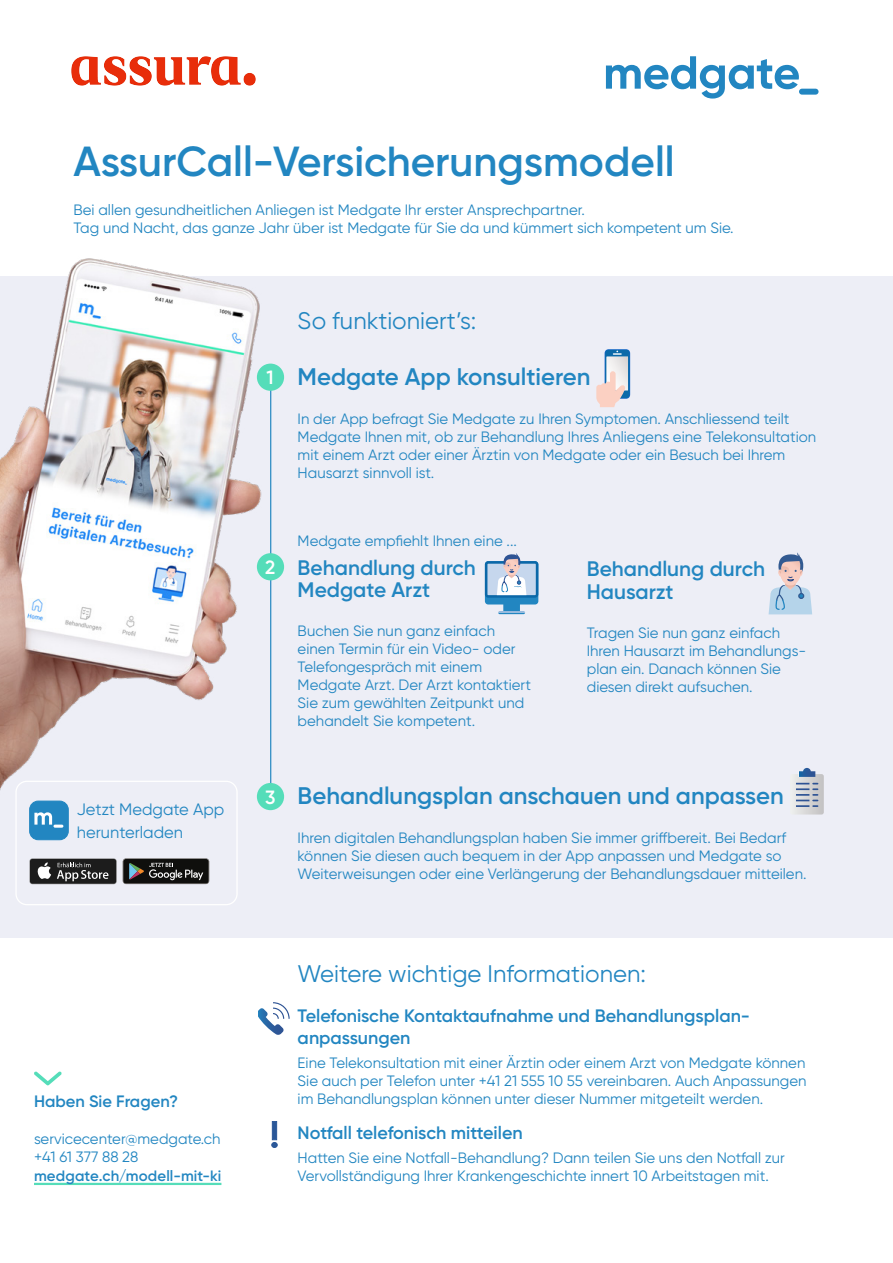
<style>
.page{position:relative;width:893px;height:1263px;background:#fff}
.page>*{position:absolute;margin:0;border:0;box-sizing:border-box;transform-origin:0 0}
.t1{font:600 42px "Gilroy";color:#2286c1}
.t2{font:600 24px "Gilroy";color:#2286c1}
.t3{font:24px "Gilroy";color:#2286c1}
.t4{font:600 21px/22.5px "Gilroy";color:#2286c1}
.t5{font:600 19.2px "Gilroy";color:#fff}
.t6{font:600 18px/22.5px "Gilroy";color:#2286c1}
.t7{font:16.5px/22.5px "Gilroy";color:#2286c1}
.t8{font:600 16.5px "Gilroy";color:#2286c1}
.t9{font:15px/18px "Gilroy";color:#2286c1}
.t10{font:600 15px "Gilroy";letter-spacing:.01em;color:#2286c1}
</style>
<div class="page">
<div style="left:0;top:276px;width:893px;height:662px;background:#edeef6"></div>
<img style="left:0;top:258px;width:285px;height:553px">
<svg style="left:34px;top:1071px;width:28px;height:14px"></svg>
<div style="left:15px;top:781px;width:223px;height:124px;border:1px solid #fff;border-radius:11px"></div>
<hr style="left:270px;top:390px;width:1px;height:414px;background:#2286c1">
<svg style="left:606px;top:56px;width:212px;height:43px"></svg>
<div style="left:257px;top:364px;width:27px;height:27px;background:#55ddb9;border-radius:50%"></div>
<div style="left:257px;top:553px;width:27px;height:27px;background:#55ddb9;border-radius:50%"></div>
<div style="left:257px;top:783px;width:27px;height:27px;background:#55ddb9;border-radius:50%"></div>
<svg style="left:769px;top:553px;width:43px;height:61px"></svg>
<svg style="left:793px;top:768px;width:31px;height:46px"></svg>
<svg style="left:258px;top:1002px;width:32px;height:33px"></svg>
<svg style="left:485px;top:553px;width:53px;height:61px"></svg>
<hr style="left:34px;top:1183px;width:187px;height:2px;background:#55ddb9">
<svg style="left:271px;top:1121px;width:7px;height:27px"></svg>
<div style="left:29px;top:858px;width:88px;height:26px;background:#848486;border-radius:3px"></div>
<div style="left:30px;top:859px;width:86px;height:25px;background:#1c1c1c;border-radius:2px"></div>
<svg style="left:37px;top:862px;width:14px;height:17px"></svg>
<svg style="left:57px;top:863px;width:51px;height:18px"></svg>
<svg style="left:123px;top:858px;width:86px;height:26px;background:#363735"></svg>
<div style="left:30px;top:801px;width:38px;height:39px;background:#2286c1;border-radius:9px"></div>
<div style="left:29px;top:801px;width:40px;height:39px;border:1px solid #2286c1;border-radius:9px"></div>
<svg style="left:34px;top:812px;width:29px;height:16px"></svg>
<svg style="left:596px;top:349px;width:34px;height:58px"></svg>
<img style="left:71px;top:57px;width:184px;height:28px">
<h1 class="t1" style="left:74px;top:135px;width:602px">AssurCall-Versicherungsmodell</h1>
<p class="t9" style="left:74px;top:201px;width:662px">Bei allen gesundheitlichen Anliegen ist Medgate Ihr erster Ansprechpartner.<br>Tag und Nacht, das ganze Jahr über ist Medgate für Sie da und kümmert sich kompetent um Sie.</p>
<p class="t7" style="left:77px;top:798px;width:149px">Jetzt Medgate App herunterladen</p>
<p class="t8" style="left:34px;top:1090px;width:146px">Haben Sie Fragen?</p>
<p class="t9" style="left:34px;top:1129px;width:188px;line-height:18.6px">servicecenter@medgate.ch +41 61 377 88 28</p>
<p class="t10" style="left:34px;top:1166px;width:189px">medgate.ch/modell-mit-ki</p>
<p class="t5" style="left:266px;top:366px;width:9px">1</p>
<p class="t5" style="left:265px;top:555px;width:12px">2</p>
<p class="t5" style="left:265px;top:785px;width:12px">3</p>
<h2 class="t3" style="left:298px;top:306px;width:180px">So funktioniert’s:</h2>
<h2 class="t2" style="left:298px;top:362px;width:294px">Medgate App konsultieren</h2>
<p class="t9" style="left:298px;top:410px;width:520px">In der App befragt Sie Medgate zu Ihren Symptomen. Anschliessend teilt Medgate Ihnen mit, ob zur Behandlung Ihres Anliegens eine Telekonsultation mit einem Arzt oder einer Ärztin von Medgate oder ein Besuch bei Ihrem Hausarzt sinnvoll ist.</p>
<p class="t9" style="left:298px;top:532px;width:221px">Medgate empfiehlt Ihnen eine ...</p>
<h3 class="t4" style="left:298px;top:556px;width:180px">Behandlung durch<br>Medgate Arzt</h3>
<p class="t9" style="left:298px;top:622px;width:235px">Buchen Sie nun ganz einfach einen Termin für ein Video- oder<br>Telefongespräch mit einem<br>Medgate Arzt. Der Arzt kontaktiert<br>Sie zum gewählten Zeitpunkt und behandelt Sie kompetent.</p>
<h3 class="t4" style="left:587px;top:557px;width:180px">Behandlung durch<br>Hausarzt</h3>
<p class="t9" style="left:587px;top:623px;width:221px">Tragen Sie nun ganz einfach<br>Ihren Hausarzt im Behandlungs&shy;plan ein. Danach können Sie diesen direkt aufsuchen.</p>
<h2 class="t2" style="left:298px;top:780px;width:488px">Behandlungsplan anschauen und anpassen</h2>
<p class="t9" style="left:298px;top:828px;width:510px">Ihren digitalen Behandlungsplan haben Sie immer griffbereit. Bei Bedarf können Sie diesen auch bequem in der App anpassen und Medgate so<br>Weiterweisungen oder eine Verlängerung der Behandlungsdauer mitteilen.</p>
<h2 class="t3" style="left:298px;top:959px;width:350px">Weitere wichtige Informationen:</h2>
<p class="t6" style="left:298px;top:1004px;width:454px">Telefonische Kontaktaufnahme und Behandlungsplan&shy;anpassungen</p>
<p class="t9" style="left:298px;top:1054px;width:510px;text-align:justify">Eine Telekonsultation mit einer Ärztin oder einem Arzt von Medgate können Sie auch per Telefon unter +41 21 555 10 55 vereinbaren. Auch Anpassungen im Behandlungsplan können unter dieser Nummer mitgeteilt werden.</p>
<p class="t6" style="left:298px;top:1121px;width:227px">Notfall telefonisch mitteilen</p>
<p class="t9" style="left:298px;top:1148px;width:489px">Hatten Sie eine Notfall-Behandlung? Dann teilen Sie uns den Notfall zur<br>Vervollständigung Ihrer Krankengeschichte innert 10 Arbeitstagen mit.</p>
</div>
